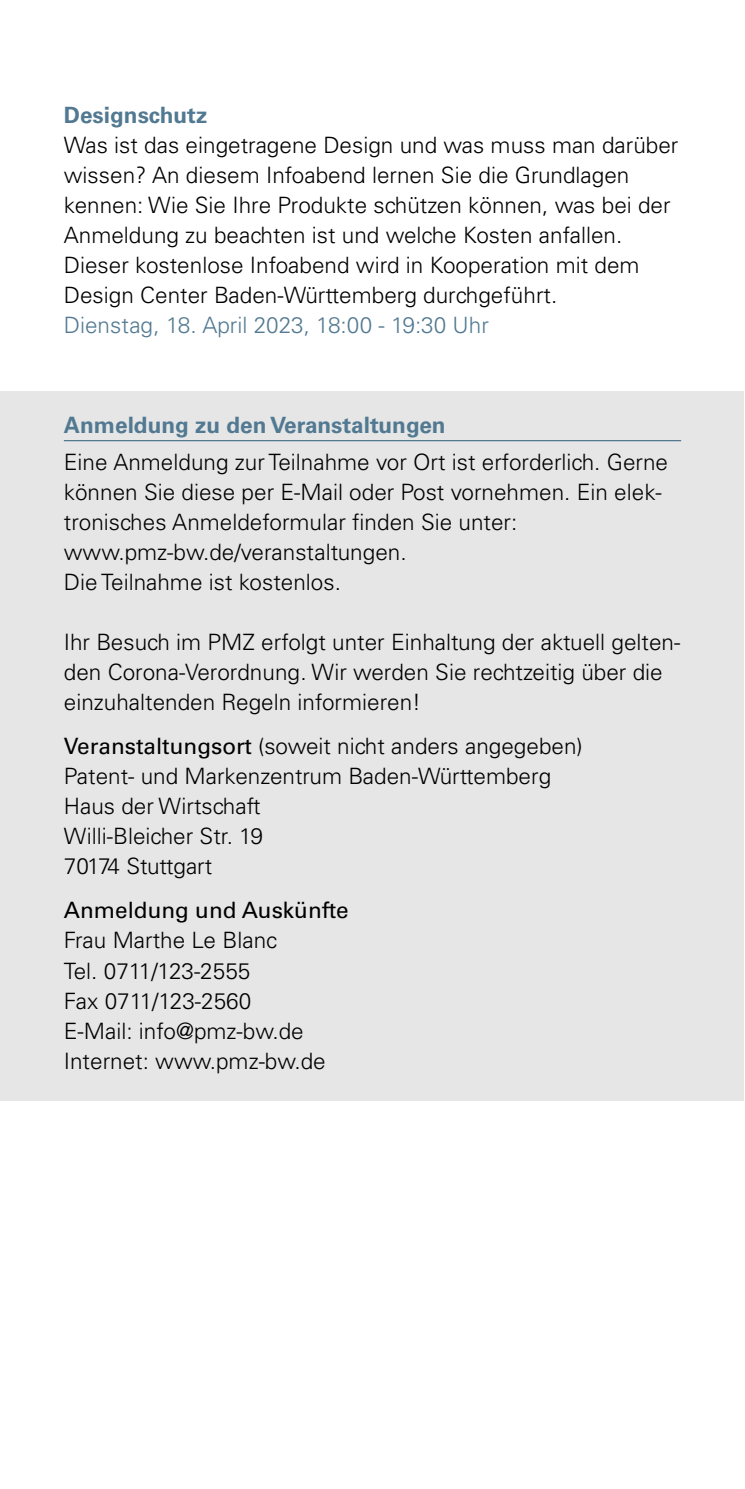
<style>
.page{position:relative;width:745px;height:1489px;background:#fff}
.page>*{position:absolute;margin:0;border:0;box-sizing:border-box;transform-origin:0 0}
.t1{font:300 22.5px/30px "Univers";color:#000}
.t2{font:700 22.5px "Univers";color:#517991}
.t3{font:300 22.5px "Univers";color:#517991}
.t4{font:22.5px "Univers";color:#000}
.s1{font-weight:400}
</style>
<div class="page">
<div style="left:0;top:392px;width:742px;height:708px;background:#e6e6e6"></div>
<hr style="left:64px;top:440px;width:616px;height:1px;background:#517991">
<p class="t2" style="left:64px;top:102px;width:145px">Designschutz</p>
<p class="t1" style="left:64px;top:130px;width:615px">Was ist das eingetragene Design und was muss man darüber wissen? An diesem Infoabend lernen Sie die Grundlagen kennen: Wie Sie Ihre Produkte schützen können, was bei der Anmeldung zu beachten ist und welche Kosten anfallen.<br>Dieser kostenlose Infoabend wird in Kooperation mit dem Design Center Baden-Württemberg durchgeführt.</p>
<p class="t3" style="left:64px;top:312px;width:426px">Dienstag, 18. April 2023, 18:00 - 19:30 Uhr</p>
<p class="t2" style="left:64px;top:412px;width:383px">Anmeldung zu den Veranstaltungen</p>
<p class="t1" style="left:64px;top:447px;width:605px">Eine Anmeldung zur Teilnahme vor Ort ist erforderlich. Gerne können Sie diese per E-Mail oder Post vornehmen. Ein elek&shy;tronisches Anmeldeformular finden Sie unter: www.pmz-bw.de/veranstaltungen.<br>Die Teilnahme ist kostenlos.</p>
<p class="t1" style="left:64px;top:627px;width:617px">Ihr Besuch im PMZ erfolgt unter Einhaltung der aktuell gelten&shy;den Corona-Verordnung. Wir werden Sie rechtzeitig über die einzuhaltenden Regeln informieren!</p>
<p class="t1" style="left:64px;top:731px;width:520px"><span class="s1">Veranstaltungsort</span> (soweit nicht anders angegeben)<br>Patent- und Markenzentrum Baden-Württemberg<br>Haus der Wirtschaft<br>Willi-Bleicher Str. 19<br>70174 Stuttgart</p>
<p class="t4" style="left:64px;top:897px;width:286px">Anmeldung und Auskünfte</p>
<p class="t1" style="left:64px;top:925px;width:263px">Frau Marthe Le Blanc<br>Tel. 0711/123-2555<br>Fax 0711/123-2560<br>E-Mail: info@pmz-bw.de<br>Internet: www.pmz-bw.de</p>
</div>
